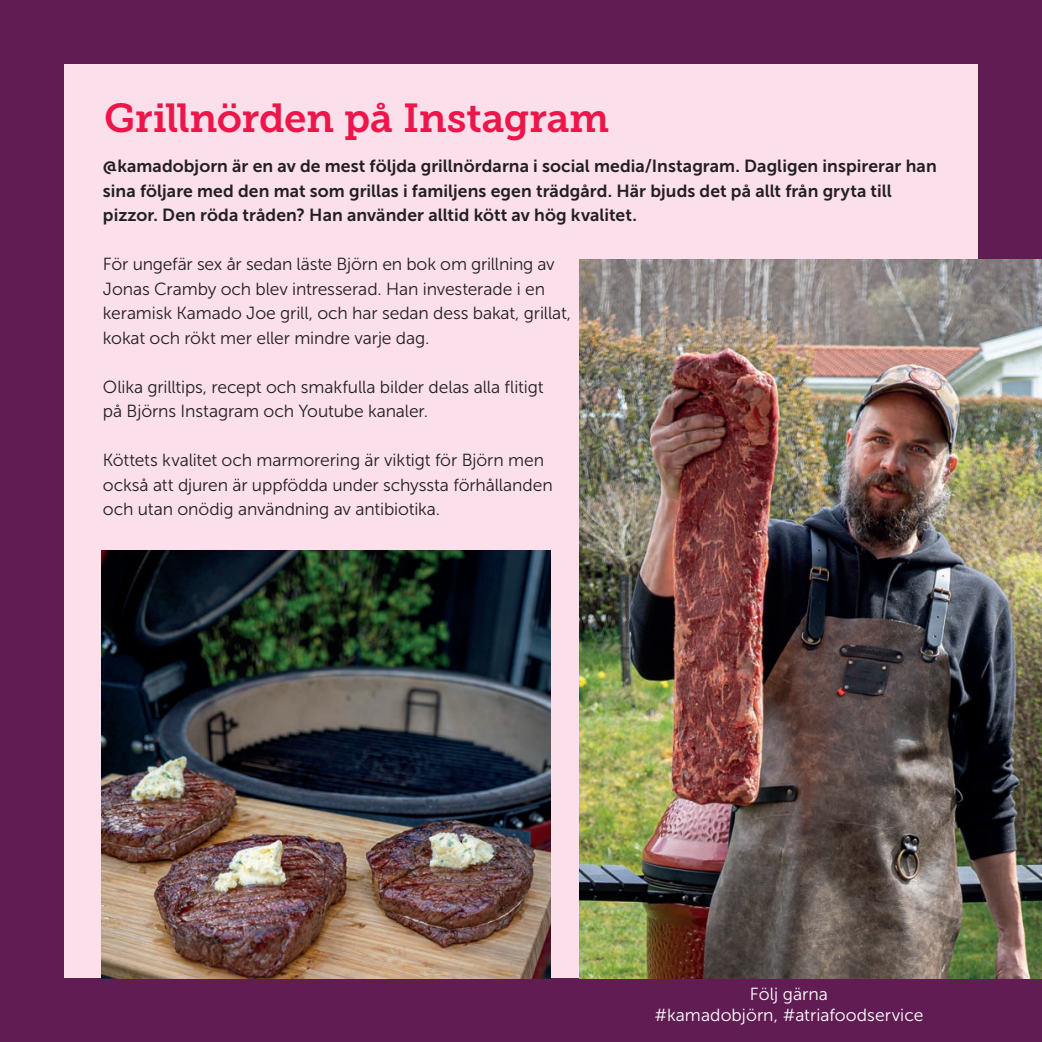
<style>
.page{position:relative;width:1042px;height:1042px;background:#fbdfeb}
.page>*{position:absolute;margin:0;border:0;box-sizing:border-box;transform-origin:0 0}
.t1{font:40.25px "Museo Slab 700";letter-spacing:-.01em;color:#ed164b}
.t2{font:17.5px/24.5px "Museo Sans 300";letter-spacing:-.01em;color:#231f20}
.t3{font:17.5px/24.5px "Museo Sans 700";letter-spacing:.005em;color:#231f20}
.t4{font:17.5px/21px "Museo Sans 300";color:#fff;text-align:center}
</style>
<div class="page">
<div style="left:979px;top:0;width:63px;height:1042px;background:#611d53"></div>
<div style="left:0;top:0;width:63px;height:1042px;background:#611d53"></div>
<div style="left:0;top:0;width:1042px;height:63px;background:#611d53"></div>
<div style="left:0;top:979px;width:1042px;height:63px;background:#611d53"></div>
<img style="left:579px;top:259px;width:463px;height:720px">
<img style="left:102px;top:551px;width:449px;height:428px">
<h1 class="t1" style="left:104px;top:95px;width:507px">Grillnörden på Instagram</h1>
<p class="t3" style="left:103px;top:154px;width:835px">@kamadobjorn är en av de mest följda grillnördarna i social media/Instagram. Dagligen inspirerar han sina följare med den mat som grillas i familjens egen trädgård. Här bjuds det på allt från gryta till pizzor. Den röda tråden? Han använder alltid kött av hög kvalitet.</p>
<p class="t2" style="left:103px;top:252px;width:470px">För ungefär sex år sedan läste Björn en bok om grillning av Jonas Cramby och blev intresserad. Han investerade i en keramisk Kamado Joe grill, och har sedan dess bakat, grillat, kokat och rökt mer eller mindre varje dag.</p>
<p class="t2" style="left:103px;top:374px;width:442px">Olika grilltips, recept och smakfulla bilder delas alla flitigt på Björns Instagram och Youtube kanaler.</p>
<p class="t2" style="left:103px;top:448px;width:451px">Köttets kvalitet och marmorering är viktigt för Björn men också att djuren är uppfödda under schyssta förhållanden och utan onödig användning av antibiotika.</p>
<p class="t4" style="left:654px;top:983px;width:270px">Följ gärna<br>#kamadobjörn, #atriafoodservice</p>
</div>
